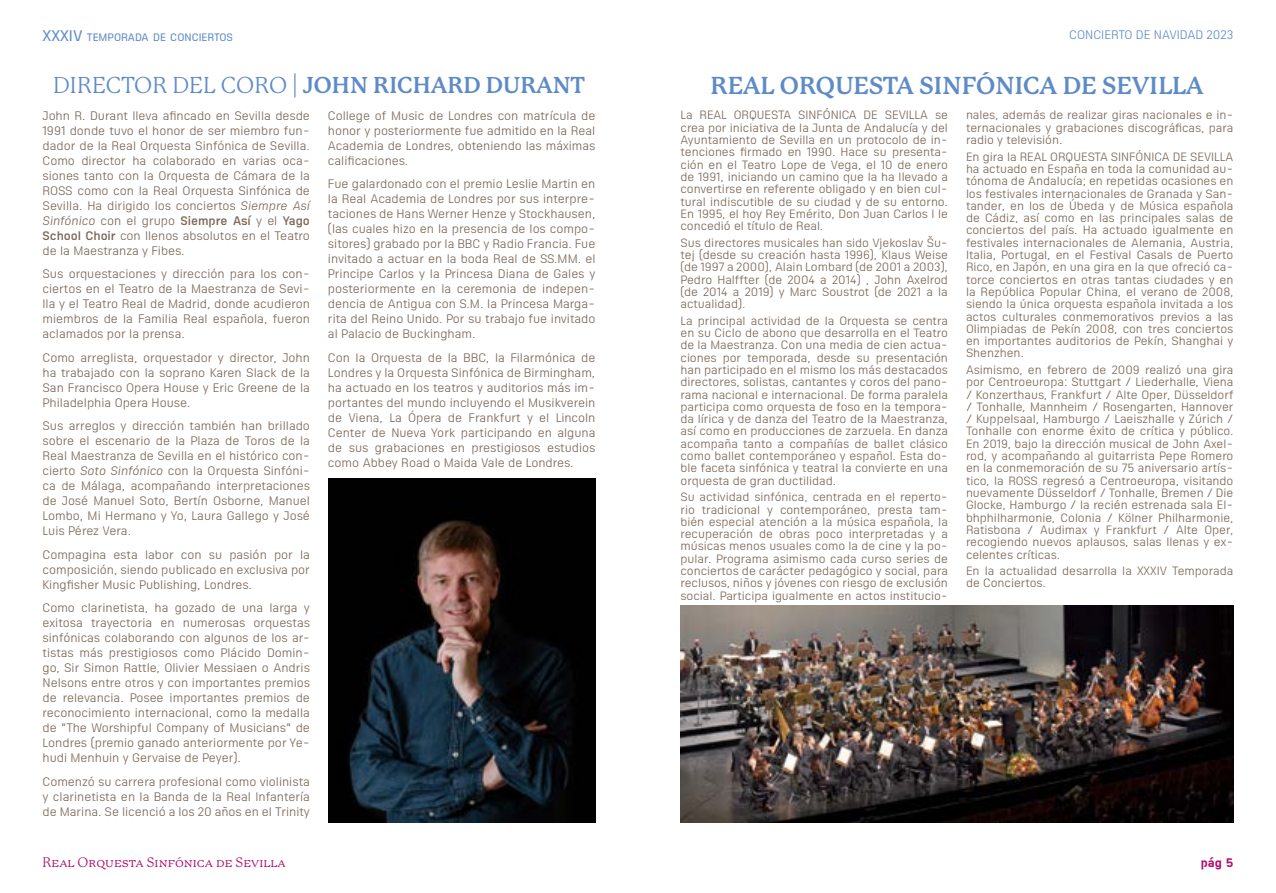
<style>
.page{position:relative;width:1276px;height:893px;background:#fff}
.page>*{position:absolute;margin:0;border:0;box-sizing:border-box;transform-origin:0 0}
.t1{font:700 24px "P22 Mackinac Pro";color:#5e8bc8}
.t2{font:700 22.5px "P22 Mackinac Pro";color:#5e8bc8}
.t3{font:13.5px "P22 Mackinac Pro";color:#b0126e}
.t4{font:12px/15px "Sizmo Pro";color:#7a6756;text-align:justify}
.t5{font:12px "Sizmo Pro";color:#5e8bc8}
.t6{font:700 12px "Sizmo Pro";color:#b0126e}
.t7{font:11.7px/12.3px "Sizmo Pro";color:#7a6756;text-align:justify}
.t8{font:500 10.5px "Sizmo Pro";color:#5e8bc8}
.s1{font-size:15px}
.s2{font-weight:400}
.s3{font-style:italic}
.s4{font-weight:600}
</style>
<div class="page">
<img style="left:328px;top:478px;width:267px;height:345px">
<img style="left:680px;top:605px;width:553px;height:218px">
<p class="t8" style="left:43px;top:29px;width:192px"><span class="s1">XXXIV</span> TEMPORADA DE CONCI ERTOS</p>
<p class="t5" style="left:1069px;top:25px;width:166px">CONCIERTO DE NAVIDAD 2023</p>
<h2 class="t2" style="left:53px;top:73px;width:533px"><span class="s2">DIRECTOR DEL CORO |</span> JOHN RICHARD DURANT</h2>
<p class="t4" style="left:43px;top:107px;width:269px">John R. Durant lleva afincado en Sevilla desde 1991 donde tuvo el honor de ser miembro fun&shy;dador de la Real Orquesta Sinfónica de Sevilla.<br>Como director ha colaborado en varias oca&shy;siones tanto con la Orquesta de Cámara de la ROSS como con la Real Orquesta Sinfónica de Sevilla. Ha dirigido los conciertos <span class="s3">Siempre Así Sinfónico</span> con el grupo <span class="s4">Siempre Así</span> y el <span class="s4">Yago School Choir</span> con llenos absolutos en el Teatro de la Maestranza y Fibes.</p>
<p class="t4" style="left:43px;top:265px;width:269px">Sus orquestaciones y dirección para los con&shy;ciertos en el Teatro de la Maestranza de Sevi&shy;lla y el Teatro Real de Madrid, donde acudieron miembros de la Familia Real española, fueron aclamados por la prensa.</p>
<p class="t4" style="left:43px;top:349px;width:269px">Como arreglista, orquestador y director, John ha trabajado con la soprano Karen Slack de la San Francisco Opera House y Eric Greene de la Philadelphia Opera House.</p>
<p class="t4" style="left:43px;top:417px;width:269px">Sus arreglos y dirección también han brillado sobre el escenario de la Plaza de Toros de la Real Maestranza de Sevilla en el histórico con&shy;cierto <span class="s3">Soto Sinfónico</span> con la Orquesta Sinfóni&shy;ca de Málaga, acompañando interpretaciones de José Manuel Soto, Bertín Osborne, Manuel Lombo, Mi Hermano y Yo, Laura Gallego y José Luis Pérez Vera.</p>
<p class="t4" style="left:43px;top:546px;width:269px">Compagina esta labor con su pasión por la composición, siendo publicado en exclusiva por Kingfisher Music Publishing, Londres.</p>
<p class="t4" style="left:43px;top:599px;width:269px">Como clarinetista, ha gozado de una larga y exitosa trayectoria en numerosas orquestas sinfónicas colaborando con algunos de los ar&shy;tistas más prestigiosos como Plácido Domin&shy;go, Sir Simon Rattle, Olivier Messiaen o Andris Nelsons entre otros y con importantes premios de relevancia. Posee importantes premios de reconocimiento internacional, como la medalla de "The Worshipful Company of Musicians" de Londres (premio ganado anteriormente por Ye&shy;hudi Menhuin y Gervaise de Peyer).</p>
<p class="t4" style="left:43px;top:773px;width:269px">Comenzó su carrera profesional como violinista y clarinetista en la Banda de la Real Infantería de Marina. Se licenció a los 20 años en el Trinity</p>
<p class="t4" style="left:328px;top:107px;width:269px">College of Music de Londres con matrícula de honor y posteriormente fue admitido en la Real Academia de Londres, obteniendo las máximas calificaciones.</p>
<p class="t4" style="left:328px;top:175px;width:269px">Fue galardonado con el premio Leslie Martin en la Real Academia de Londres por sus interpre&shy;taciones de Hans Werner Henze y Stockhausen, (las cuales hizo en la presencia de los compo&shy;sitores) grabado por la BBC y Radio Francia. Fue invitado a actuar en la boda Real de SS.MM. el Principe Carlos y la Princesa Diana de Gales y posteriormente en la ceremonia de indepen&shy;dencia de Antigua con S.M. la Princesa Marga&shy;rita del Reino Unido. Por su trabajo fue invitado al Palacio de Buckingham.</p>
<p class="t4" style="left:328px;top:349px;width:269px">Con la Orquesta de la BBC, la Filarmónica de Londres y la Orquesta Sinfónica de Birmingham, ha actuado en los teatros y auditorios más im&shy;portantes del mundo incluyendo el Musikverein de Viena, La Ópera de Frankfurt y el Lincoln Center de Nueva York participando en alguna de sus grabaciones en prestigiosos estudios como Abbey Road o Maida Vale de Londres.</p>
<h1 class="t1" style="left:710px;top:72px;width:495px">REAL ORQUESTA SINFÓNICA DE SEVILLA</h1>
<p class="t7" style="left:680px;top:108px;width:269px">La REAL ORQUESTA SINFÓNICA DE SEVILLA se crea por iniciativa de la Junta de Andalucía y del Ayuntamiento de Sevilla en un protocolo de in&shy;tenciones firmado en 1990. Hace su presenta&shy;ción en el Teatro Lope de Vega, el 10 de enero de 1991, iniciando un camino que la ha llevado a convertirse en referente obligado y en bien cul&shy;tural indiscutible de su ciudad y de su entorno.<br>En 1995, el hoy Rey Emérito, Don Juan Carlos I le concedió el título de Real.</p>
<p class="t7" style="left:680px;top:235px;width:269px">Sus directores musicales han sido Vjekoslav Šu&shy;tej (desde su creación hasta 1996), Klaus Weise (de 1997 a 2000), Alain Lombard (de 2001 a 2003), Pedro Halffter (de 2004 a 2014) , John Axelrod (de 2014 a 2019) y Marc Soustrot (de 2021 a la actualidad).</p>
<p class="t7" style="left:680px;top:313px;width:269px">La principal actividad de la Orquesta se centra en su Ciclo de abono que desarrolla en el Teatro de la Maestranza. Con una media de cien actua&shy;ciones por temporada, desde su presentación han participado en el mismo los más destacados directores, solistas, cantantes y coros del pano&shy;rama nacional e internacional. De forma paralela participa como orquesta de foso en la tempora&shy;da lírica y de danza del Teatro de la Maestranza, así como en producciones de zarzuela. En danza acompaña tanto a compañías de ballet clásico como ballet contemporáneo y español. Esta do&shy;ble faceta sinfónica y teatral la convierte en una orquesta de gran ductilidad.</p>
<p class="t7" style="left:680px;top:490px;width:269px">Su actividad sinfónica, centrada en el reperto&shy;rio tradicional y contemporáneo, presta tam&shy;bién especial atención a la música española, la recuperación de obras poco interpretadas y a músicas menos usuales como la de cine y la po&shy;pular. Programa asimismo cada curso series de conciertos de carácter pedagógico y social, para reclusos, niños y jóvenes con riesgo de exclusión social. Participa igualmente en actos institucio-</p>
<p class="t7" style="left:966px;top:108px;width:269px">nales, además de realizar giras nacionales e in&shy;ternacionales y grabaciones discográficas, para radio y televisión.</p>
<p class="t7" style="left:966px;top:149px;width:269px">En gira la REAL ORQUESTA SINFÓNICA DE SEVILLA ha actuado en España en toda la comunidad au&shy;tónoma de Andalucía; en repetidas ocasiones en los festivales internacionales de Granada y San&shy;tander, en los de Úbeda y de Música española de Cádiz, así como en las principales salas de conciertos del país. Ha actuado igualmente en festivales internacionales de Alemania, Austria, Italia, Portugal, en el Festival Casals de Puerto Rico, en Japón, en una gira en la que ofreció ca&shy;torce conciertos en otras tantas ciudades y en la República Popular China, el verano de 2008, siendo la única orquesta española invitada a los actos culturales conmemorativos previos a las Olimpiadas de Pekín 2008, con tres conciertos en importantes auditorios de Pekín, Shanghai y Shenzhen.</p>
<p class="t7" style="left:966px;top:363px;width:269px">Asimismo, en febrero de 2009 realizó una gira por Centroeuropa: Stuttgart / Liederhalle, Viena / Konzerthaus, Frankfurt / Alte Oper, Düsseldorf / Tonhalle, Mannheim / Rosengarten, Hannover / Kuppelsaal, Hamburgo / Laeiszhalle y Zúrich / Tonhalle con enorme éxito de crítica y público.<br>En 2019, bajo la dirección musical de John Axel&shy;rod, y acompañando al guitarrista Pepe Romero en la conmemoración de su 75 aniversario artís&shy;tico, la ROSS regresó a Centroeuropa, visitando nuevamente Düsseldorf / Tonhalle, Bremen / Die Glocke, Hamburgo / la recién estrenada sala El&shy;bhphilharmonie, Colonia / Kölner Philharmonie, Ratisbona / Audimax y Frankfurt / Alte Oper, recogiendo nuevos aplausos, salas llenas y ex&shy;celentes críticas.</p>
<p class="t7" style="left:966px;top:564px;width:269px">En la actualidad desarrolla la XXXIV Temporada de Conciertos.</p>
<p class="t3" style="left:43px;top:855px;width:245px">Real Orquesta Sinfónica de Sevilla</p>
<p class="t6" style="left:1201px;top:853px;width:34px">pág 5</p>
</div>
